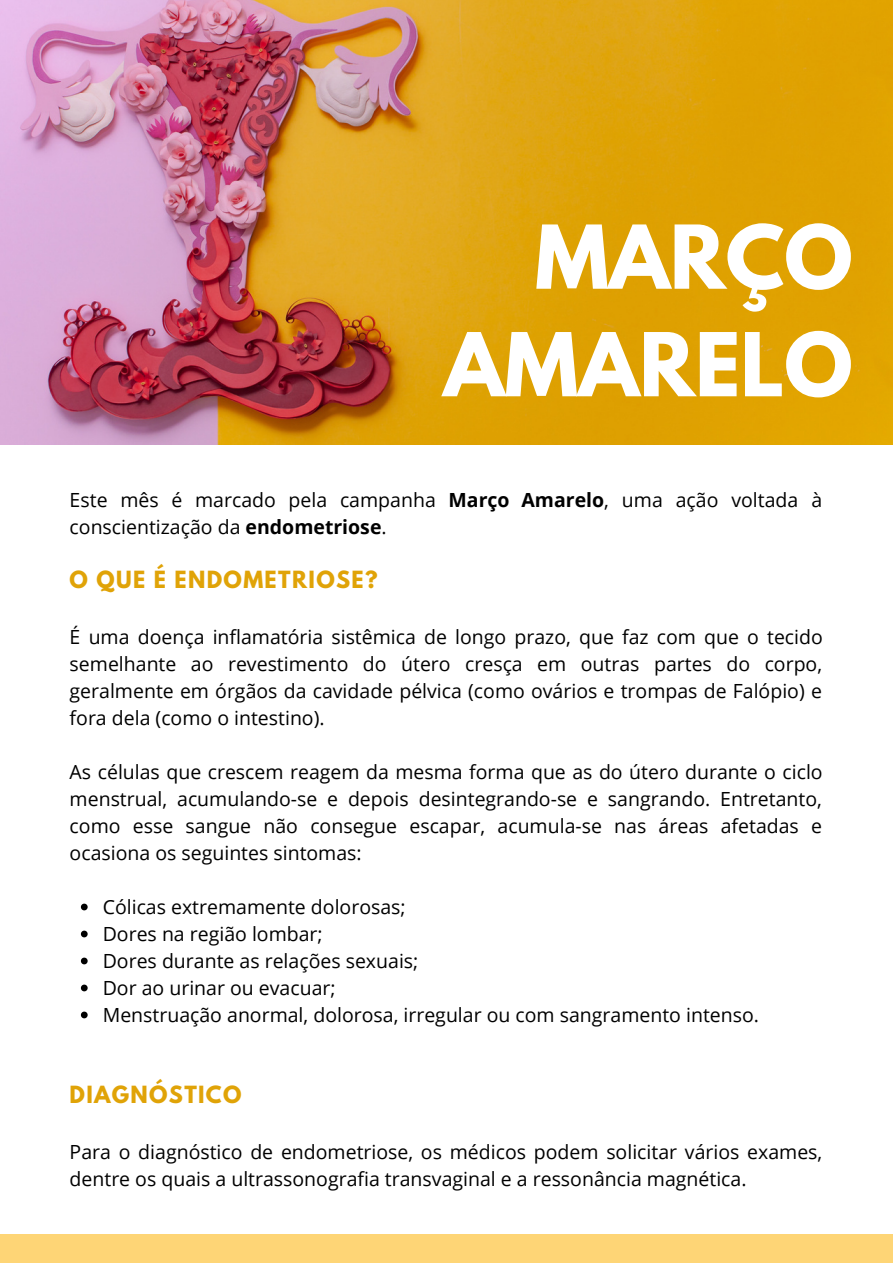
<style>
.page{position:relative;width:893px;height:1264px;background:#fff}
.page>*{position:absolute;margin:0;border:0;box-sizing:border-box;transform-origin:0 0}
.t1{font:700 77.85px/107.6px "League Spartan";color:#fff;text-align:right}
.t2{font:700 21px "League Spartan";letter-spacing:.065em;color:#e0a307}
.t3{font:19.5px/27px "Open Sans";color:#000}
.s1{font-weight:700}
</style>
<div class="page">
<div style="left:0;top:1234px;width:892px;height:28px;background:#fed576"></div>
<svg style="left:81px;top:903px;width:7px;height:7px"></svg>
<svg style="left:81px;top:930px;width:7px;height:7px"></svg>
<svg style="left:81px;top:957px;width:7px;height:7px"></svg>
<svg style="left:81px;top:984px;width:7px;height:7px"></svg>
<svg style="left:81px;top:1011px;width:7px;height:7px"></svg>
<img style="left:0;top:0;width:892px;height:444px">
<h1 class="t1" style="left:443px;top:213px;width:410px">MARÇO<br>AMARELO</h1>
<p class="t3" style="left:70px;top:485px;width:754px">Este mês é marcado pela campanha <span class="s1">Março Amarelo</span>, uma ação voltada à conscientização da <span class="s1">endometriose</span>.</p>
<p class="t2" style="left:70px;top:568px;width:309px">O QUE É ENDOMETRIOSE?</p>
<p class="t3" style="left:70px;top:622px;width:754px;text-align:justify">É uma doença inflamatória sistêmica de longo prazo, que faz com que o tecido semelhante ao revestimento do útero cresça em outras partes do corpo, geralmente em órgãos da cavidade pélvica (como ovários e trompas de Falópio) e fora dela (como o intestino).</p>
<p class="t3" style="left:70px;top:757px;width:754px;text-align:justify">As células que crescem reagem da mesma forma que as do útero durante o ciclo menstrual, acumulando-se e depois desintegrando-se e sangrando. Entretanto, como esse sangue não consegue escapar, acumula-se nas áreas afetadas e ocasiona os seguintes sintomas:</p>
<p class="t3" style="left:103px;top:892px;width:657px">Cólicas extremamente dolorosas;<br>Dores na região lombar;<br>Dores durante as relações sexuais;<br>Dor ao urinar ou evacuar;<br>Menstruação anormal, dolorosa, irregular ou com sangramento intenso.</p>
<p class="t2" style="left:70px;top:1083px;width:173px">DIAGNÓSTICO</p>
<p class="t3" style="left:70px;top:1137px;width:754px">Para o diagnóstico de endometriose, os médicos podem solicitar vários exames, dentre os quais a ultrassonografia transvaginal e a ressonância magnética.</p>
</div>
